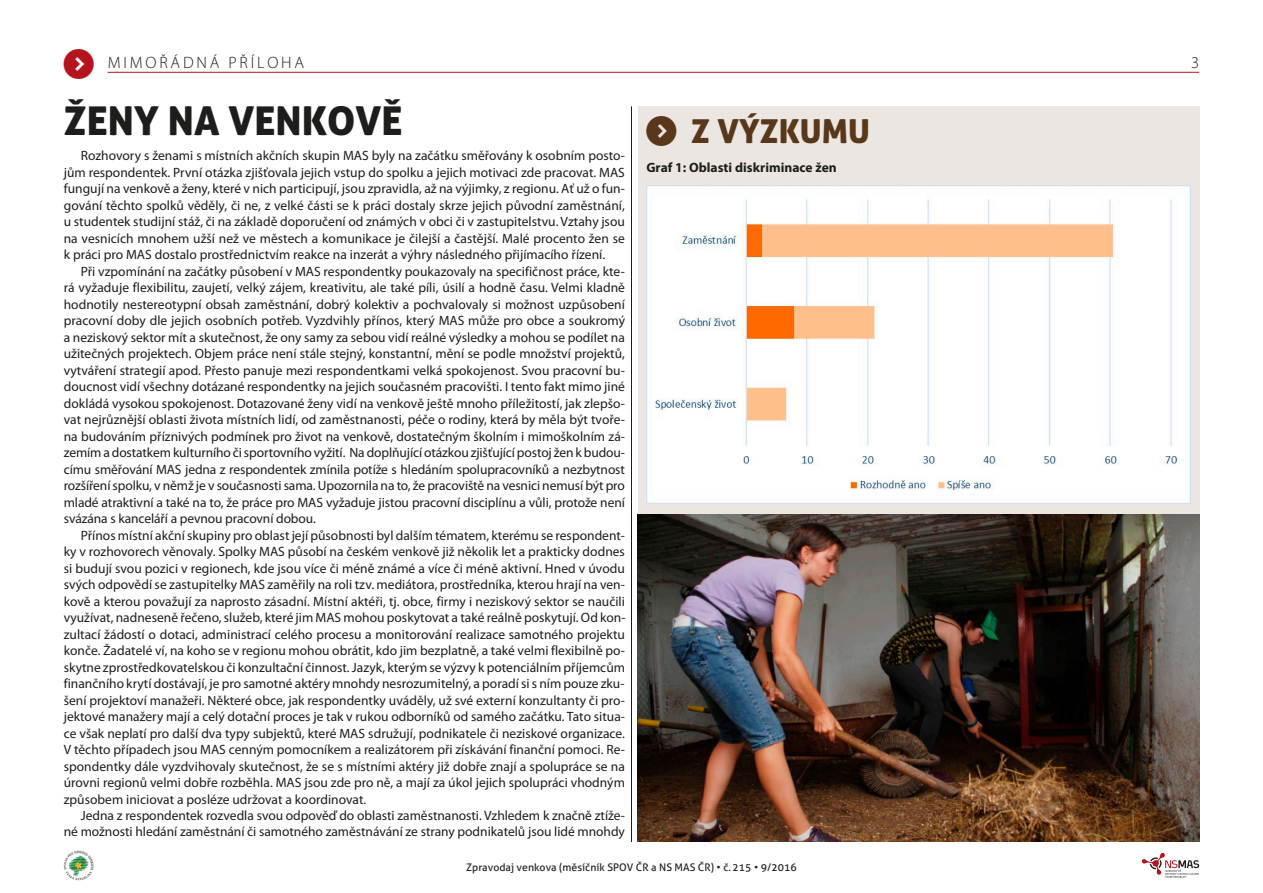
<style>
.page{position:relative;width:1263px;height:893px;background:#fff}
.page>*{position:absolute;margin:0;border:0;box-sizing:border-box;transform-origin:0 0}
.t1{font:39.75px "Aller Display";color:#1d1d1b}
.t2{font:33px "Aller Display";color:#58371b}
.t3{font:300 16.5px "Myriad Pro";letter-spacing:.17em;color:#1d1d1b}
.t4{font:13.5px/16.5px "Myriad Pro";letter-spacing:-.005em;color:#1d1d1b;text-align:justify}
.t5{font:700 13.5px "Myriad Pro";color:#1d1d1b}
.t6{font:10.5px "Aller";color:#1d1d1b}
</style>
<div class="page">
<img style="left:64px;top:850px;width:30px;height:30px">
<svg style="left:1142px;top:853px;width:57px;height:25px"></svg>
<div style="left:638px;top:106px;width:561px;height:408px;background:#ebe6e1"></div>
<img style="left:646px;top:185px;width:545px;height:318px">
<img style="left:638px;top:514px;width:561px;height:328px">
<hr style="left:108px;top:72px;width:1091px;height:1px;background:#b5131d">
<hr style="left:631px;top:106px;width:1px;height:736px;background:#1d1d1b">
<p class="t3" style="left:108px;top:53px;width:198px">MIM OŘÁDNÁ PŘÍLOHA</p>
<p class="t3" style="left:1191px;top:53px;width:10px">3</p>
<h1 class="t1" style="left:64px;top:96px;width:340px">ŽENY NA VENKOVĚ</h1>
<p class="t4" style="left:64px;top:147px;width:563px;text-indent:17px">Rozhovory s ženami s místních akčních skupin MAS byly na začátku směřovány k osobním posto&shy;jům respondentek. První otázka zjišťovala jejich vstup do spolku a jejich motivaci zde pracovat. MAS fungují na venkově a ženy, které v nich participují, jsou zpravidla, až na výjimky, z regionu. Ať už o fun&shy;gování těchto spolků věděly, či ne, z velké části se k práci dostaly skrze jejich původní zaměstnání, u studentek studijní stáž, či na základě doporučení od známých v obci či v zastupitelstvu. Vztahy jsou na vesnicích mnohem užší než ve městech a komunikace je čilejší a častější. Malé procento žen se k práci pro MAS dostalo prostřednictvím reakce na inzerát a výhry následného přijímacího řízení.</p>
<p class="t4" style="left:64px;top:263px;width:563px;text-indent:17px">Při vzpomínání na začátky působení v MAS respondentky poukazovaly na specifičnost práce, kte&shy;rá vyžaduje flexibilitu, zaujetí, velký zájem, kreativitu, ale také píli, úsilí a hodně času. Velmi kladně hodnotily nestereotypní obsah zaměstnání, dobrý kolektiv a pochvalovaly si možnost uzpůsobení pracovní doby dle jejich osobních potřeb. Vyzdvihly přínos, který MAS může pro obce a soukromý a neziskový sektor mít a skutečnost, že ony samy za sebou vidí reálné výsledky a mohou se podílet na užitečných projektech. Objem práce není stále stejný, konstantní, mění se podle množství projektů, vytváření strategií apod. Přesto panuje mezi respondentkami velká spokojenost. Svou pracovní bu&shy;doucnost vidí všechny dotázané respondentky na jejich současném pracovišti. I tento fakt mimo jiné dokládá vysokou spokojenost. Dotazované ženy vidí na venkově ještě mnoho příležitostí, jak zlepšo&shy;vat nejrůznější oblasti života místních lidí, od zaměstnanosti, péče o rodiny, která by měla být tvoře&shy;na budováním příznivých podmínek pro život na venkově, dostatečným školním i mimoškolním zá&shy;zemím a dostatkem kulturního či sportovního vyžití. Na doplňující otázkou zjišťující postoj žen k budou&shy;címu směřování MAS jedna z respondentek zmínila potíže s hledáním spolupracovníků a nezbytnost rozšíření spolku, v němž je v současnosti sama. Upozornila na to, že pracoviště na vesnici nemusí být pro mladé atraktivní a také na to, že práce pro MAS vyžaduje jistou pracovní disciplínu a vůli, protože není svázána s kanceláří a pevnou pracovní dobou.</p>
<p class="t4" style="left:64px;top:527px;width:563px;text-indent:17px">Přínos místní akční skupiny pro oblast její působnosti byl dalším tématem, kterému se respondent&shy;ky v rozhovorech věnovaly. Spolky MAS působí na českém venkově již několik let a prakticky dodnes si budují svou pozici v regionech, kde jsou více či méně známé a více či méně aktivní. Hned v úvodu svých odpovědí se zastupitelky MAS zaměřily na roli tzv. mediátora, prostředníka, kterou hrají na ven&shy;kově a kterou považují za naprosto zásadní. Místní aktéři, tj. obce, firmy i neziskový sektor se naučili využívat, nadneseně řečeno, služeb, které jim MAS mohou poskytovat a také reálně poskytují. Od kon&shy;zultací žádostí o dotaci, administrací celého procesu a monitorování realizace samotného projektu konče. Žadatelé ví, na koho se v regionu mohou obrátit, kdo jim bezplatně, a také velmi flexibilně po&shy;skytne zprostředkovatelskou či konzultační činnost. Jazyk, kterým se výzvy k potenciálním příjemcům finančního krytí dostávají, je pro samotné aktéry mnohdy nesrozumitelný, a poradí si s ním pouze zku&shy;šení projektoví manažeři. Některé obce, jak respondentky uváděly, už své externí konzultanty či pro&shy;jektové manažery mají a celý dotační proces je tak v rukou odborníků od samého začátku. Tato situa&shy;ce však neplatí pro další dva typy subjektů, které MAS sdružují, podnikatele či neziskové organizace.<br>V těchto případech jsou MAS cenným pomocníkem a realizátorem při získávání finanční pomoci. Re&shy;spondentky dále vyzdvihovaly skutečnost, že se s místními aktéry již dobře znají a spolupráce se na úrovni regionů velmi dobře rozběhla. MAS jsou zde pro ně, a mají za úkol jejich spolupráci vhodným způsobem iniciovat a posléze udržovat a koordinovat.</p>
<p class="t4" style="left:64px;top:807px;width:563px;text-align:right">Jedna z respondentek rozvedla svou odpověď do oblasti zaměstnanosti. Vzhledem k značně ztíže&shy;né možnosti hledání zaměstnání či samotného zaměstnávání ze strany podnikatelů jsou lidé mnohdy</p>
<h2 class="t2" style="left:691px;top:110px;width:180px">Z VÝZKUMU</h2>
<p class="t5" style="left:646px;top:159px;width:192px">Graf 1: Oblasti diskriminace žen</p>
<p class="t6" style="left:466px;top:861px;width:332px">Zpravodaj venkova (měsíčník SPOV ČR a NS MAS ČR) • č.215 • 9/2016</p>
</div>
